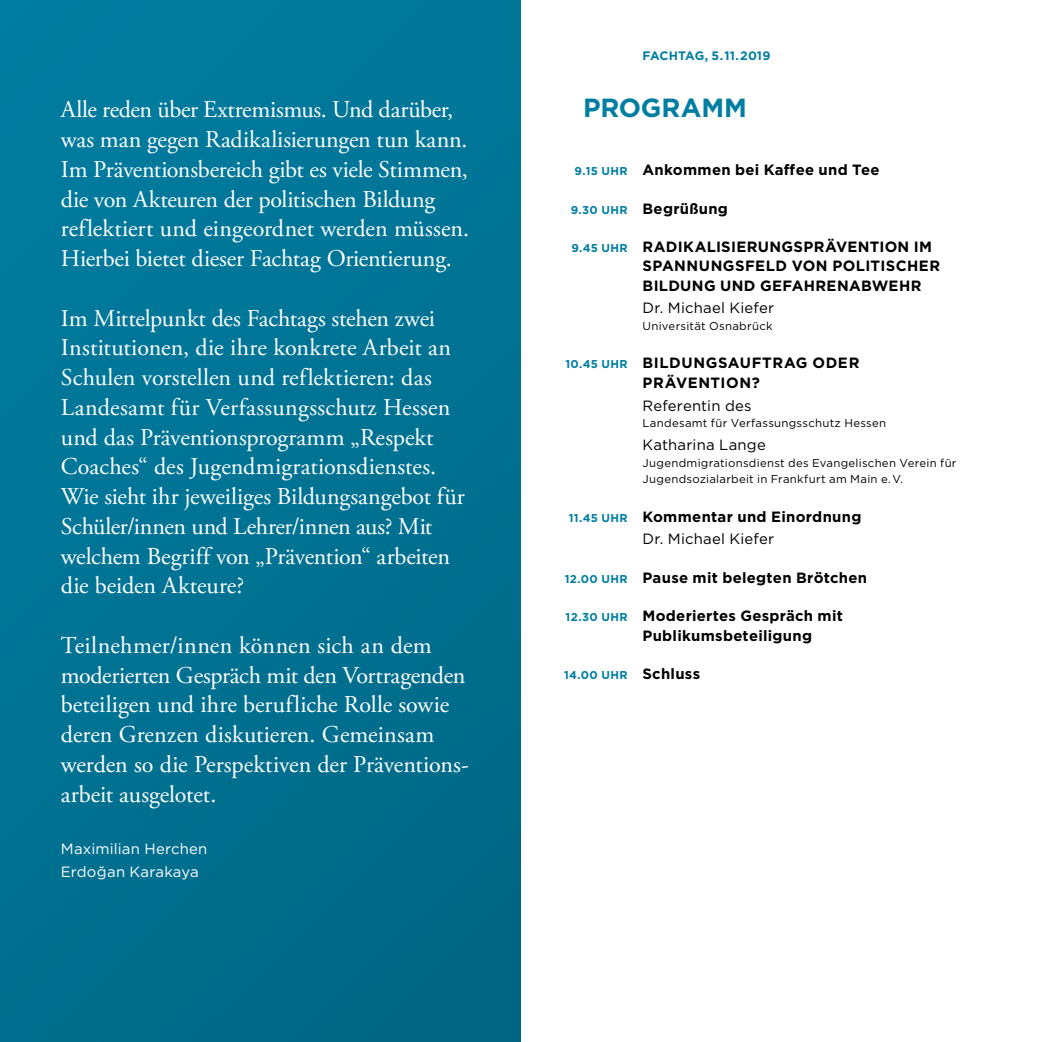
<style>
.page{position:relative;width:1042px;height:1042px;background:#fff}
.page>*{position:absolute;margin:0;border:0;box-sizing:border-box;transform-origin:0 0}
.t1{font:700 26.25px "Gotham";letter-spacing:-.005em;color:#007ea2}
.t2{font:24.15px/29.8px "Adobe Garamond Pro";letter-spacing:-.005em;color:#fff}
.t3{font:700 14.88px/19.2px "Gotham";letter-spacing:.02em;color:#000}
.t4{font:14.88px "Gotham";letter-spacing:.015em;color:#000}
.t5{font:700 14.88px/19.2px "Gotham";letter-spacing:.04em;color:#000}
.t6{font:14.88px/22.8px "Gotham";letter-spacing:.01em;color:#fff}
.t7{font:700 12.25px "Gotham";letter-spacing:.005em;color:#007ea2}
.t8{font:11.38px/16.6px "Gotham";letter-spacing:.025em;color:#000}
.t9{font:700 11.38px "Gotham";letter-spacing:.035em;color:#007ea2}
.s1{font-size:11.38px;color:#007ea2}
.s2{font-weight:400}
.s3{font-size:14.88px;color:#000}
</style>
<div class="page">
<div style="left:0;top:0;width:521px;height:1042px;background:#007393"></div>
<p class="t2" style="left:61px;top:96px;width:410px">Alle reden über Extremismus. Und darüber, was man gegen Radikalisierungen tun kann.<br>Im Präventionsbereich gibt es viele Stimmen, die von Akteuren der politischen Bildung reflektiert und eingeordnet werden müssen.<br>Hierbei bietet dieser Fachtag Orientierung.</p>
<p class="t2" style="left:61px;top:304px;width:405px">Im Mittelpunkt des Fachtags stehen zwei Institutionen, die ihre konkrete Arbeit an Schulen vorstellen und reflektieren: das Landesamt für Verfassungsschutz Hessen und das Präventionsprogramm „Respekt Coaches“ des Jugendmigrationsdienstes.<br>Wie sieht ihr jeweiliges Bildungsangebot für Schüler/innen und Lehrer/innen aus? Mit welchem Begriff von „Prävention“ arbeiten die beiden Akteure?</p>
<p class="t2" style="left:61px;top:631px;width:409px">Teilnehmer/innen können sich an dem moderierten Gespräch mit den Vortragenden beteiligen und ihre berufliche Rolle sowie deren Grenzen diskutieren. Gemeinsam werden so die Perspektiven der Präventions&shy;arbeit ausgelotet.</p>
<p class="t6" style="left:61px;top:837px;width:148px">Maximilian Herchen<br>Erdoğan Karakaya</p>
<p class="t7" style="left:642px;top:47px;width:129px">FACHTAG, 5. 11. 2019</p>
<p class="t1" style="left:583px;top:91px;width:165px">PROGRAMM</p>
<p class="t3" style="left:574px;top:160px;width:306px"><span class="s1">9.15 UHR</span> Ankommen bei Kaffee und Tee</p>
<p class="t3" style="left:571px;top:199px;width:159px"><span class="s1">9.30 UHR</span> Begrüßung</p>
<p class="t3" style="left:642px;top:237px;width:299px;text-indent:-71px"><span class="s1">9.45 UHR</span> RADIKALISIERUNGSPRÄVENTION IM<br>SPANNUNGSFELD VON POLITISCHER<br>BILDUNG UND GEFAHRENABWEHR</p>
<p class="t4" style="left:642px;top:298px;width:133px">Dr. Michael Kiefer</p>
<p class="t8" style="left:642px;top:317px;width:131px">Universität Osnabrück</p>
<p class="t5" style="left:642px;top:353px;width:218px;text-indent:-77px"><span class="s1">10.45 UHR</span> BILDUNGSAUFTRAG ODER<br>PRÄVENTION?</p>
<p class="t4" style="left:642px;top:396px;width:110px">Referentin des</p>
<p class="t8" style="left:642px;top:414px;width:245px">Landesamt für Verfassungsschutz Hessen</p>
<p class="t4" style="left:642px;top:435px;width:125px">Katharina Lange</p>
<p class="t8" style="left:642px;top:454px;width:315px">Jugendmigrationsdienst des Evangelischen Verein für<br>Jugendsozialarbeit in Frankfurt am Main e. V.</p>
<p class="t3" style="left:642px;top:505px;width:220px;line-height:22.8px;text-indent:-74px"><span class="s1">11.45 UHR</span> Kommentar und Einordnung<br><span class="s2">Dr. Michael Kiefer</span></p>
<p class="t3" style="left:565px;top:568px;width:304px"><span class="s1">12.00 UHR</span> Pause mit belegten Brötchen</p>
<p class="t3" style="left:642px;top:606px;width:202px;text-indent:-77px"><span class="s1">12.30 UHR</span> Moderiertes Gespräch mit<br>Publikumsbeteiligung</p>
<p class="t9" style="left:564px;top:667px;width:137px">14.00 UHR <span class="s3">Schluss</span></p>
</div>
